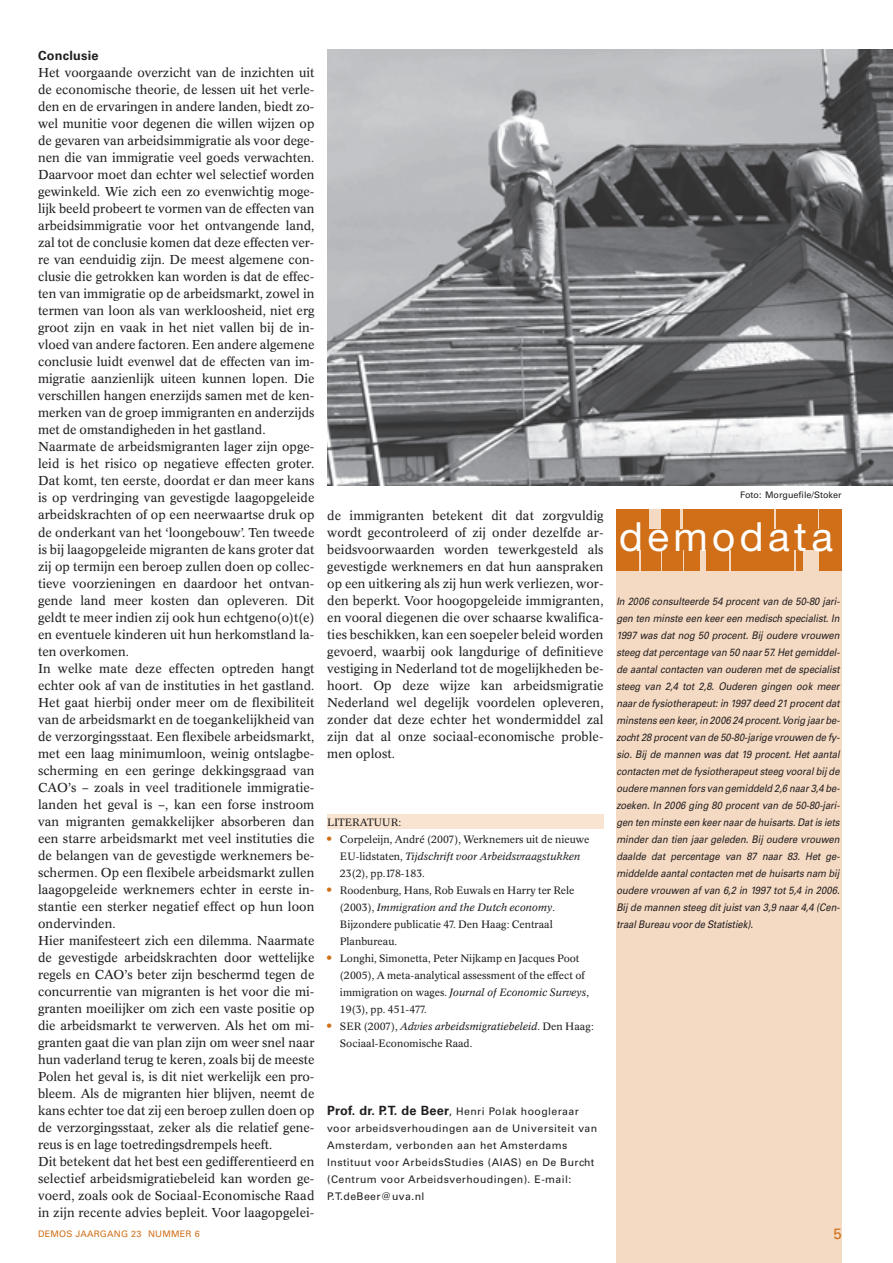
<style>
.page{position:relative;width:893px;height:1263px;background:#fff}
.page>*{position:absolute;margin:0;border:0;box-sizing:border-box;transform-origin:0 0}
.t1{font:40.2px "Helvetica Neue";letter-spacing:.11em;color:#fff}
.t2{font:15px "Univers";color:#d06f18}
.t3{font:12.75px/17px "Concorde BE";color:#231f20}
.t4{font:700 12.75px "Univers";letter-spacing:.015em;color:#231f20}
.t5{font:italic 10.5px/17px "Univers";letter-spacing:-.005em;color:#231f20;scale:.9 1}
.t6{font:10.5px/17px "Concorde BE";color:#231f20}
.t7{font:10.5px/17px "Univers";letter-spacing:.04em;color:#231f20}
.t8{font:9px "Univers";letter-spacing:.02em;color:#d06f18}
.t9{font:9px "Univers";color:#231f20}
.s1{font-family:"Univers";font-size:12px;color:#d06f18}
.s2{font-style:italic}
.s3{font-weight:700;font-size:12.75px}
</style>
<div class="page">
<div style="left:327px;top:814px;width:277px;height:15px;background:#f8e4d1"></div>
<div style="left:616px;top:509px;width:226px;height:753px;background:#f5dac3"></div>
<div style="left:616px;top:509px;width:22px;height:20px;background:#d06f18"></div>
<div style="left:639px;top:509px;width:9px;height:20px;background:#d06f18"></div>
<div style="left:661px;top:509px;width:19px;height:20px;background:#d06f18"></div>
<div style="left:684px;top:509px;width:22px;height:20px;background:#d06f18"></div>
<div style="left:706px;top:509px;width:22px;height:20px;background:#d06f18"></div>
<div style="left:729px;top:509px;width:22px;height:20px;background:#d06f18"></div>
<div style="left:751px;top:509px;width:22px;height:20px;background:#d06f18"></div>
<div style="left:776px;top:509px;width:19px;height:20px;background:#d06f18"></div>
<div style="left:795px;top:509px;width:23px;height:20px;background:#d06f18"></div>
<div style="left:820px;top:509px;width:22px;height:20px;background:#d06f18"></div>
<div style="left:616px;top:529px;width:22px;height:21px;background:#d06f18"></div>
<div style="left:639px;top:529px;width:22px;height:21px;background:#d06f18"></div>
<div style="left:661px;top:529px;width:22px;height:21px;background:#d06f18"></div>
<div style="left:684px;top:529px;width:22px;height:21px;background:#d06f18"></div>
<div style="left:706px;top:529px;width:22px;height:21px;background:#d06f18"></div>
<div style="left:729px;top:529px;width:22px;height:21px;background:#d06f18"></div>
<div style="left:751px;top:529px;width:22px;height:21px;background:#d06f18"></div>
<div style="left:773px;top:529px;width:23px;height:21px;background:#d06f18"></div>
<div style="left:796px;top:529px;width:22px;height:21px;background:#d06f18"></div>
<div style="left:820px;top:529px;width:22px;height:21px;background:#d06f18"></div>
<div style="left:616px;top:550px;width:22px;height:21px;background:#d06f18"></div>
<div style="left:641px;top:550px;width:20px;height:21px;background:#d06f18"></div>
<div style="left:662px;top:550px;width:21px;height:21px;background:#d06f18"></div>
<div style="left:684px;top:550px;width:15px;height:21px;background:#d06f18"></div>
<div style="left:706px;top:550px;width:22px;height:21px;background:#d06f18"></div>
<div style="left:751px;top:550px;width:22px;height:21px;background:#d06f18"></div>
<div style="left:773px;top:550px;width:21px;height:21px;background:#d06f18"></div>
<div style="left:796px;top:550px;width:7px;height:21px;background:#d06f18"></div>
<div style="left:820px;top:550px;width:22px;height:21px;background:#d06f18"></div>
<div style="left:731px;top:550px;width:20px;height:21px;background:#d06f18"></div>
<img style="left:327px;top:50px;width:565px;height:435px">
<p class="t4" style="left:38px;top:51px;width:62px">Conclusie</p>
<p class="t3" style="left:38px;top:65px;width:278px">Het voorgaande overzicht van de inzichten uit de economische theorie, de lessen uit het verle&shy;den en de ervaringen in andere landen, biedt zo&shy;wel munitie voor degenen die willen wijzen op de gevaren van arbeidsimmigratie als voor dege&shy;nen die van immigratie veel goeds verwachten.<br>Daarvoor moet dan echter wel selectief worden gewinkeld. Wie zich een zo evenwichtig moge&shy;lijk beeld probeert te vormen van de effecten van arbeidsimmigratie voor het ontvangende land, zal tot de conclusie komen dat deze effecten ver&shy;re van eenduidig zijn. De meest algemene con&shy;clusie die getrokken kan worden is dat de effec&shy;ten van immigratie op de arbeidsmarkt, zowel in termen van loon als van werkloosheid, niet erg groot zijn en vaak in het niet vallen bij de in&shy;vloed van andere factoren. Een andere algemene conclusie luidt evenwel dat de effecten van im&shy;migratie aanzienlijk uiteen kunnen lopen. Die verschillen hangen enerzijds samen met de ken&shy;merken van de groep immigranten en anderzijds met de omstandigheden in het gastland.<br>Naarmate de arbeidsmigranten lager zijn opge&shy;leid is het risico op negatieve effecten groter.<br>Dat komt, ten eerste, doordat er dan meer kans is op verdringing van gevestigde laagopgeleide arbeidskrachten of op een neerwaartse druk op de onderkant van het ‘loongebouw’. Ten tweede is bij laagopgeleide migranten de kans groter dat zij op termijn een beroep zullen doen op collec&shy;tieve voorzieningen en daardoor het ontvan&shy;gende land meer kosten dan opleveren. Dit geldt te meer indien zij ook hun echtgeno(o)t(e) en eventuele kinderen uit hun herkomstland la&shy;ten overkomen.<br>In welke mate deze effecten optreden hangt echter ook af van de instituties in het gastland.<br>Het gaat hierbij onder meer om de flexibiliteit van de arbeidsmarkt en de toegankelijkheid van de verzorgingsstaat. Een flexibele arbeidsmarkt, met een laag minimumloon, weinig ontslagbe&shy;scherming en een geringe dekkingsgraad van CAO’s – zoals in veel traditionele immigratie&shy;landen het geval is –, kan een forse instroom van migranten gemakkelijker absorberen dan een starre arbeidsmarkt met veel instituties die de belangen van de gevestigde werknemers be&shy;schermen. Op een flexibele arbeidsmarkt zullen laagopgeleide werknemers echter in eerste in&shy;stantie een sterker negatief effect op hun loon ondervinden.<br>Hier manifesteert zich een dilemma. Naarmate de gevestigde arbeidskrachten door wettelijke regels en CAO’s beter zijn beschermd tegen de concurrentie van migranten is het voor die mi&shy;granten moeilijker om zich een vaste positie op die arbeidsmarkt te verwerven. Als het om mi&shy;granten gaat die van plan zijn om weer snel naar hun vaderland terug te keren, zoals bij de meeste Polen het geval is, is dit niet werkelijk een pro&shy;bleem. Als de migranten hier blijven, neemt de kans echter toe dat zij een beroep zullen doen op de verzorgingsstaat, zeker als die relatief gene&shy;reus is en lage toetredingsdrempels heeft.<br>Dit betekent dat het best een gedifferentieerd en selectief arbeidsmigratiebeleid kan worden ge&shy;voerd, zoals ook de Sociaal-Economische Raad in zijn recente advies bepleit. Voor laagopgelei-</p>
<p class="t3" style="left:327px;top:508px;width:278px;text-align:justify">de immigranten betekent dit dat zorgvuldig wordt gecontroleerd of zij onder dezelfde ar&shy;beidsvoorwaarden worden tewerkgesteld als gevestigde werknemers en dat hun aanspraken op een uitkering als zij hun werk verliezen, wor&shy;den beperkt. Voor hoogopgeleide immigranten, en vooral diegenen die over schaarse kwalifica&shy;ties beschikken, kan een soepeler beleid worden gevoerd, waarbij ook langdurige of definitieve vestiging in Nederland tot de mogelijkheden be&shy;hoort. Op deze wijze kan arbeidsmigratie Nederland wel degelijk voordelen opleveren, zonder dat deze echter het wondermiddel zal zijn dat al onze sociaal-economische proble&shy;men oplost.</p>
<p class="t6" style="left:327px;top:814px;width:76px">LITERATUUR:</p>
<p class="t6" style="left:340px;top:831px;width:251px;text-indent:-13px"><span class="s1">•</span> Corpeleijn, André (2007), Werknemers uit de nieuwe<br>EU-lidstaten, <span class="s2">Tijdschrift voor Arbeidsvraagstukken<br></span>23(2), pp.178-183.</p>
<p class="t6" style="left:340px;top:882px;width:236px;text-indent:-13px"><span class="s1">•</span> Roodenburg, Hans, Rob Euwals en Harry ter Rele (2003), <span class="s2">Immigration and the Dutch economy</span>.<br>Bijzondere publicatie 47. Den Haag: Centraal Planbureau.</p>
<p class="t6" style="left:340px;top:950px;width:251px;text-indent:-13px"><span class="s1">•</span> Longhi, Simonetta, Peter Nijkamp en Jacques Poot (2005), A meta-analytical assessment of the effect of immigration on wages. <span class="s2">Journal of Economic Surveys</span>, 19(3), pp. 451-477.</p>
<p class="t6" style="left:340px;top:1018px;width:255px;text-indent:-13px"><span class="s1">•</span> SER (2007), <span class="s2">Advies arbeidsmigratiebeleid</span>. Den Haag:<br>Sociaal-Economische Raad.</p>
<p class="t7" style="left:327px;top:1103px;width:272px"><span class="s3">Prof. dr. P.T. de Beer</span>, Henri Polak hoogleraar voor arbeidsverhoudingen aan de Universiteit van Amsterdam, verbonden aan het Amsterdams Instituut voor ArbeidsStudies (AIAS) en De Burcht (Centrum voor Arbeidsverhoudingen). E-mail:<br>P.T.deBeer@uva.nl</p>
<p class="t9" style="left:740px;top:492px;width:103px">Foto: Morguefile/Stoker</p>
<h1 class="t1" style="left:619px;top:522px;width:215px">demodata</h1>
<p class="t5" style="left:616px;top:593px;width:252px">In 2006 consulteerde 54 procent van de 50-80 jari&shy;gen ten minste een keer een medisch specialist. In 1997 was dat nog 50 procent. Bij oudere vrouwen steeg datpercentage van 50 naar 57.Hetgemiddel&shy;de aantal contacten van ouderen met de specialist steeg van 2,4 tot 2,8. Ouderen gingen ook meer naar de fysiotherapeut:in 1997 deed 21 procentdat minstens een keer,in 2006 24 procent.Vorig jaar be&shy;zocht28 procentvan de 50-80-jarige vrouwen de fy&shy;sio. Bij de mannen was dat 19 procent. Het aantal contacten metde fysiotherapeutsteeg vooralbij de oudere mannen fors van gemiddeld 2,6 naar 3,4 be&shy;zoeken. In 2006 ging 80 procent van de 50-80-jari&shy;gen ten minste een keer naar de huisarts.Datis iets minder dan tien jaar geleden. Bij oudere vrouwen daalde dat percentage van 87 naar 83. Het ge&shy;middelde aantal contacten met de huisarts nam bij oudere vrouwen af van 6,2 in 1997 tot 5,4 in 2006.<br>Bij de mannen steeg dit juist van 3,9 naar 4,4 (Cen&shy;traalBureau voor de Statistiek).</p>
<p class="t8" style="left:38px;top:1231px;width:163px">DEMOS JAARGANG 23 NUMMER 6</p>
<p class="t2" style="left:833px;top:1228px;width:10px">5</p>
</div>
